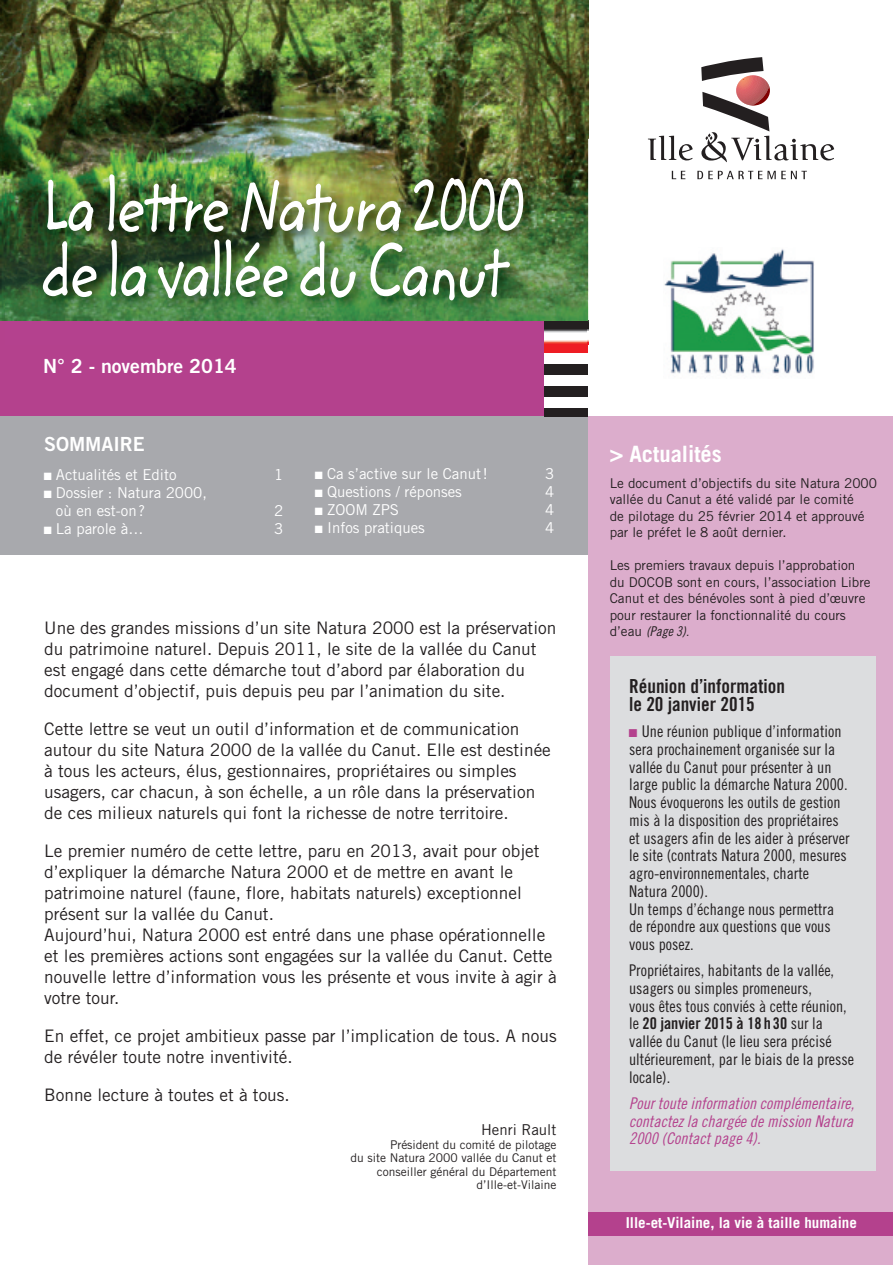
<style>
.page{position:relative;width:893px;height:1265px;background:#fff}
.page>*{position:absolute;margin:0;border:0;box-sizing:border-box;transform-origin:0 0}
.t1{font:75.45px/65.1px "Zemke Hand ITC";letter-spacing:-.05em;color:#fff;scale:.8 1}
.t2{font:700 22.5px "Trade Gothic LT";color:#fff}
.t3{font:19.5px "Trade Gothic LT Bold Two";color:#fff}
.t4{font:19.35px/17.7px "Trade Gothic LT Bold Cond Twenty";color:#231f20}
.t5{font:17.25px/21px "Trade Gothic LT";color:#231f20}
.t6{font:16.2px/17.7px "Trade Gothic LT Cond Eighteen";color:#231f20}
.t7{font:16.2px/17.7px "Trade Gothic LT Cond Eighteen Obl";color:#b4418d;text-align:justify}
.t8{font:16.2px "Trade Gothic LT Bold Cond Twenty";color:#231f20}
.t9{font:15px/18px "Trade Gothic LT";color:#fff}
.t10{font:700 15px "Trade Gothic LT";color:#fff}
.t11{font:15px "Trade Gothic LT";color:#231f20}
.t12{font:13.5px/16.5px "Trade Gothic LT";color:#231f20}
.t13{font:13.5px "Trade Gothic LT Cond Eighteen Obl";color:#231f20}
.t14{font:12px/13.5px "Trade Gothic LT";color:#231f20;text-align:right}
.s1{font-family:"ESRI Caves 3"}
.s2{font-family:"Trade Gothic LT"}
.s3{font-family:"ESRI Caves 3";color:#b4418d}
.s4{font-family:"Trade Gothic LT Cond Eighteen"}
</style>
<div class="page">
<img style="left:1px;top:0;width:587px;height:180px">
<div style="left:1px;top:321px;width:586px;height:95px;background:#b4418d"></div>
<div style="left:588px;top:416px;width:305px;height:849px;background:#dcadcc"></div>
<svg style="left:648px;top:136px;width:45px;height:24px"></svg>
<svg style="left:701px;top:57px;width:133px;height:105px"></svg>
<svg style="left:672px;top:171px;width:13px;height:8px"></svg>
<svg style="left:697px;top:171px;width:110px;height:8px"></svg>
<img style="left:664px;top:249px;width:150px;height:125px">
<div style="left:588px;top:1212px;width:305px;height:23px;background:#b4418d"></div>
<div style="left:1px;top:416px;width:587px;height:139px;background:#a8a9ad"></div>
<div style="left:545px;top:343px;width:43px;height:10px;background:#ee1d23"></div>
<div style="left:545px;top:353px;width:43px;height:11px;background:#fff"></div>
<div style="left:545px;top:364px;width:43px;height:11px;background:#231f20"></div>
<div style="left:545px;top:375px;width:43px;height:11px;background:#fff"></div>
<div style="left:545px;top:386px;width:43px;height:11px;background:#231f20"></div>
<div style="left:545px;top:397px;width:43px;height:11px;background:#fff"></div>
<div style="left:545px;top:408px;width:43px;height:8px;background:#231f20"></div>
<div style="left:610px;top:656px;width:265px;height:514px;background:#dcdddf"></div>
<img style="left:1px;top:180px;width:5px;height:141px">
<img style="left:588px;top:139px;width:1px;height:205px">
<img style="left:6px;top:139px;width:582px;height:41px">
<img style="left:6px;top:180px;width:582px;height:164px">
<svg style="left:587px;top:321px;width:1px;height:23px"></svg>
<h1 class="t1" style="left:40px;top:181px;width:611px">La lettre Natura 2000 de la vallée du Canut</h1>
<p class="t3" style="left:43px;top:359px;width:195px">N° 2 - novembre 2014</p>
<p class="t3" style="left:44px;top:437px;width:102px">SOMMAIRE</p>
<p class="t9" style="left:44px;top:467px;width:134px"><span class="s1">5</span> Actualités et Edito</p>
<p class="t9" style="left:274px;top:467px;width:11px">1</p>
<p class="t9" style="left:56px;top:485px;width:152px;text-indent:-12px"><span class="s1">5</span> Dossier : Natura 2000, où en est-on?</p>
<p class="t9" style="left:274px;top:503px;width:11px">2</p>
<p class="t9" style="left:44px;top:521px;width:101px"><span class="s1">5</span> La parole à…</p>
<p class="t9" style="left:274px;top:521px;width:11px">3</p>
<p class="t9" style="left:315px;top:466px;width:174px"><span class="s1">5</span> Ca s’active sur le Canut!</p>
<p class="t9" style="left:545px;top:466px;width:11px">3</p>
<p class="t9" style="left:315px;top:484px;width:148px"><span class="s1">5</span> Questions / réponses</p>
<p class="t9" style="left:545px;top:484px;width:11px">4</p>
<p class="t9" style="left:315px;top:502px;width:85px"><span class="s1">5</span> ZOOM ZPS</p>
<p class="t9" style="left:545px;top:502px;width:11px">4</p>
<p class="t9" style="left:315px;top:520px;width:111px"><span class="s1">5</span> Infos pratiques</p>
<p class="t9" style="left:545px;top:520px;width:11px">4</p>
<p class="t5" style="left:44px;top:619px;width:513px">Une des grandes missions d’un site Natura 2000 est la préservation du patrimoine naturel. Depuis 2011, le site de la vallée du Canut est engagé dans cette démarche tout d’abord par élaboration du document d’objectif, puis depuis peu par l’animation du site.</p>
<p class="t5" style="left:44px;top:720px;width:508px">Cette lettre se veut un outil d’information et de communication autour du site Natura 2000 de la vallée du Canut. Elle est destinée à tous les acteurs, élus, gestionnaires, propriétaires ou simples usagers, car chacun, à son échelle, a un rôle dans la préservation de ces milieux naturels qui font la richesse de notre territoire.</p>
<p class="t5" style="left:44px;top:842px;width:514px">Le premier numéro de cette lettre, paru en 2013, avait pour objet d’expliquer la démarche Natura 2000 et de mettre en avant le patrimoine naturel (faune, flore, habitats naturels) exceptionnel présent sur la vallée du Canut.<br>Aujourd’hui, Natura 2000 est entré dans une phase opérationnelle et les premières actions sont engagées sur la vallée du Canut. Cette nouvelle lettre d’information vous les présente et vous invite à agir à votre tour.</p>
<p class="t5" style="left:44px;top:1027px;width:514px">En effet, ce projet ambitieux passe par l’implication de tous. A nous de révéler toute notre inventivité.</p>
<p class="t5" style="left:44px;top:1086px;width:247px">Bonne lecture à toutes et à tous.</p>
<p class="t11" style="left:481px;top:1124px;width:77px">Henri Rault</p>
<p class="t14" style="left:350px;top:1139px;width:207px">Président du comité de pilotage<br>du site Natura 2000 vallée du Canut et conseiller général du Département d’Ille-et-Vilaine</p>
<h2 class="t2" style="left:610px;top:446px;width:114px">&gt; Actualités</h2>
<p class="t12" style="left:610px;top:476px;width:269px">Le document d’objectifs du site Natura 2000 vallée du Canut a été validé par le comité<br>de pilotage du 25 février 2014 et approuvé par le préfet le 8 août dernier.</p>
<p class="t12" style="left:610px;top:559px;width:262px">Les premiers travaux depuis l’approbation du DOCOB sont en cours, l’association Libre Canut et des bénévoles sont à pied d’œuvre pour restaurer la fonctionnalité du cours</p>
<p class="t13" style="left:610px;top:627px;width:81px"><span class="s2">d’eau</span> (Page 3).</p>
<p class="t4" style="left:629px;top:679px;width:157px">Réunion d’information le 20 janvier 2015</p>
<p class="t6" style="left:629px;top:724px;width:222px"><span class="s3">5</span> Une réunion publique d’information sera prochainement organisée sur la vallée du Canut pour présenter à un large public la démarche Natura 2000.<br>Nous évoquerons les outils de gestion mis à la disposition des propriétaires et usagers afin de les aider à préserver le site (contrats Natura 2000, mesures agro-environnementales, charte Natura 2000).<br>Un temps d’échange nous permettra de répondre aux questions que vous vous posez.</p>
<p class="t6" style="left:629px;top:963px;width:219px">Propriétaires, habitants de la vallée, usagers ou simples promeneurs,<br>vous êtes tous conviés à cette réunion,</p>
<p class="t8" style="left:629px;top:1018px;width:195px"><span class="s4">le</span> 20 janvier 2015 à 18 h 30 <span class="s4">sur la</span></p>
<p class="t6" style="left:629px;top:1034px;width:226px">vallée du Canut (le lieu sera précisé ultérieurement, par le biais de la presse locale).</p>
<p class="t7" style="left:629px;top:1096px;width:227px">Pour toute information complémentaire, contactez la chargée de mission Natura 2000 (Contact page 4).</p>
<p class="t10" style="left:626px;top:1217px;width:233px">Ille-et-Vilaine, la vie à taille humaine</p>
</div>
